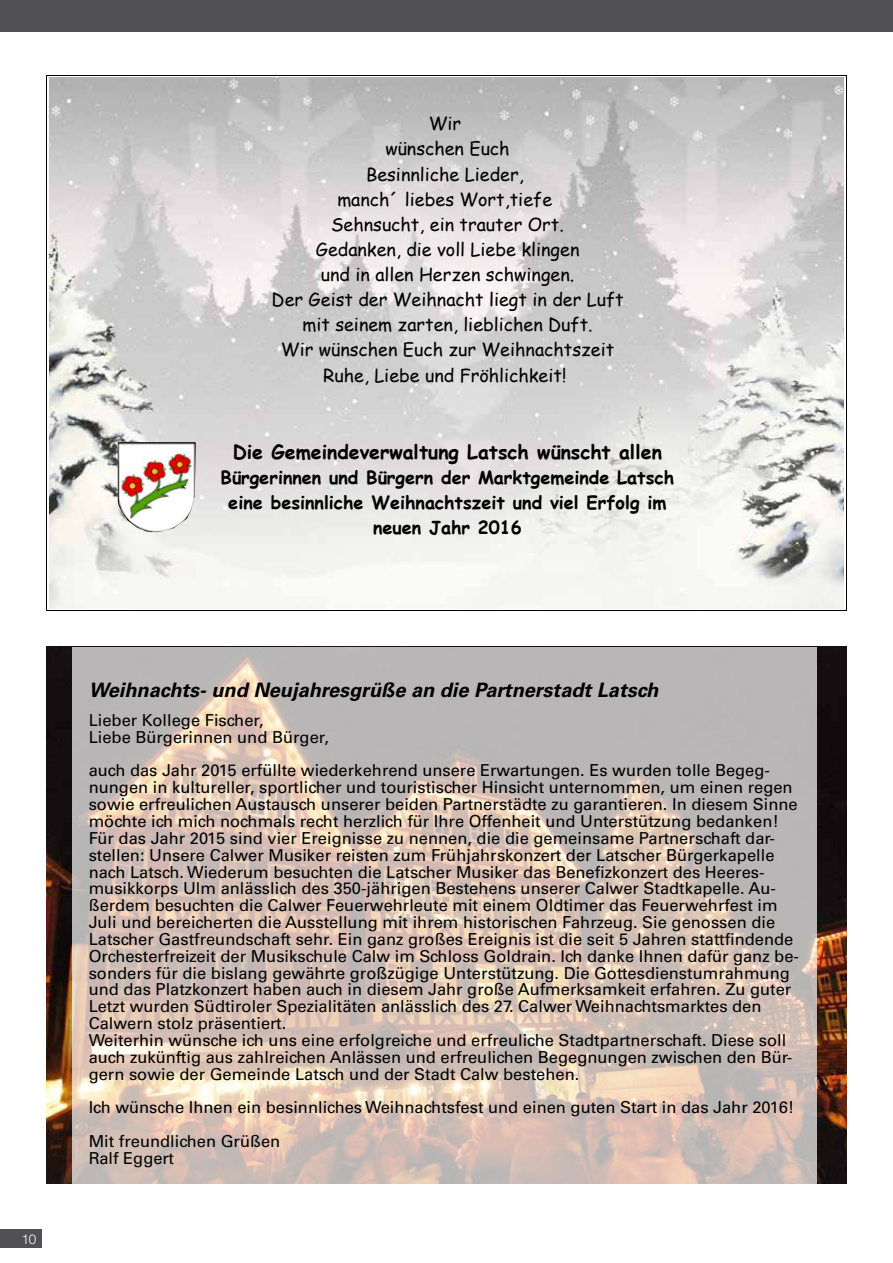
<style>
.page{position:relative;width:893px;height:1263px;background:#fff}
.page>*{position:absolute;margin:0;border:0;box-sizing:border-box;transform-origin:0 0}
.t1{font:italic 700 19.95px "Univers";color:#000}
.t2{font:700 19.5px "Comic Sans MS";color:#000}
.t3{font:18px/25.2px "Comic Sans MS";color:#000;text-align:center}
.t4{font:700 18px/25.2px "Comic Sans MS";color:#000;text-align:center}
.t5{font:16.5px/16.8px "Univers";color:#000}
.t6{font:300 13.5px "Helvetica Neue";color:#fff}
</style>
<div class="page">
<div style="left:0;top:1229px;width:42px;height:19px;background:#515153"></div>
<div style="left:0;top:0;width:893px;height:31px;background:#515153"></div>
<img style="left:49px;top:77px;width:795px;height:532px">
<hr style="left:47px;top:75px;width:1px;height:536px;background:#000">
<hr style="left:846px;top:75px;width:1px;height:536px;background:#000">
<hr style="left:47px;top:75px;width:799px;height:1px;background:#000">
<hr style="left:47px;top:611px;width:799px;height:1px;background:#000">
<img style="left:118px;top:442px;width:78px;height:90px">
<img style="left:47px;top:647px;width:799px;height:536px">
<svg style="left:72px;top:647px;width:744px;height:536px;background:#cfc0b7"></svg>
<p class="t3" style="left:272px;top:113px;width:353px">Wir<br>wünschen Euch<br>Besinnliche Lieder,<br>manch´ liebes Wort,tiefe<br>Sehnsucht, ein trauter Ort.<br>Gedanken, die voll Liebe klingen<br>und in allen Herzen schwingen.<br>Der Geist der Weihnacht liegt in der Luft mit seinem zarten, lieblichen Duft.<br>Wir wünschen Euch zur Weihnachtszeit<br>Ruhe, Liebe und Fröhlichkeit!</p>
<p class="t2" style="left:233px;top:443px;width:431px">Die Gemeindeverwaltung Latsch wünscht allen</p>
<p class="t4" style="left:220px;top:467px;width:455px">Bürgerinnen und Bürgern der Marktgemeinde Latsch eine besinnliche Weihnachtszeit und viel Erfolg im neuen Jahr 2016</p>
<p class="t6" style="left:22px;top:1230px;width:16px">10</p>
<p class="t1" style="left:89px;top:678px;width:571px">Weihnachts- und Neujahresgrüße an die Partnerstadt Latsch</p>
<p class="t5" style="left:89px;top:712px;width:242px">Lieber Kollege Fischer,<br>Liebe Bürgerinnen und Bürger,</p>
<p class="t5" style="left:89px;top:762px;width:712px">auch das Jahr 2015 erfüllte wiederkehrend unsere Erwartungen. Es wurden tolle Begeg&shy;nungen in kultureller, sportlicher und touristischer Hinsicht unternommen, um einen regen sowie erfreulichen Austausch unserer beiden Partnerstädte zu garantieren. In diesem Sinne möchte ich mich nochmals recht herzlich für Ihre Offenheit und Unterstützung bedanken!<br>Für das Jahr 2015 sind vier Ereignisse zu nennen, die die gemeinsame Partnerschaft dar&shy;stellen: Unsere Calwer Musiker reisten zum Frühjahrskonzert der Latscher Bürgerkapelle nach Latsch. Wiederum besuchten die Latscher Musiker das Benefizkonzert des Heeres&shy;musikkorps Ulm anlässlich des 350-jährigen Bestehens unserer Calwer Stadtkapelle. Au&shy;ßerdem besuchten die Calwer Feuerwehrleute mit einem Oldtimer das Feuerwehrfest im Juli und bereicherten die Ausstellung mit ihrem historischen Fahrzeug. Sie genossen die Latscher Gastfreundschaft sehr. Ein ganz großes Ereignis ist die seit 5 Jahren stattfindende Orchesterfreizeit der Musikschule Calw im Schloss Goldrain. Ich danke Ihnen dafür ganz be&shy;sonders für die bislang gewährte großzügige Unterstützung. Die Gottesdienstumrahmung und das Platzkonzert haben auch in diesem Jahr große Aufmerksamkeit erfahren. Zu guter Letzt wurden Südtiroler Spezialitäten anlässlich des 27. Calwer Weihnachtsmarktes den Calwern stolz präsentiert.<br>Weiterhin wünsche ich uns eine erfolgreiche und erfreuliche Stadtpartnerschaft. Diese soll auch zukünftig aus zahlreichen Anlässen und erfreulichen Begegnungen zwischen den Bür&shy;gern sowie der Gemeinde Latsch und der Stadt Calw bestehen.</p>
<p class="t5" style="left:89px;top:1091px;width:707px;line-height:33.8px">Ich wünsche Ihnen ein besinnliches Weihnachtsfest und einen guten Start in das Jahr 2016!<br>Mit freundlichen Grüßen</p>
<p class="t5" style="left:89px;top:1150px;width:87px">Ralf Eggert</p>
</div>
